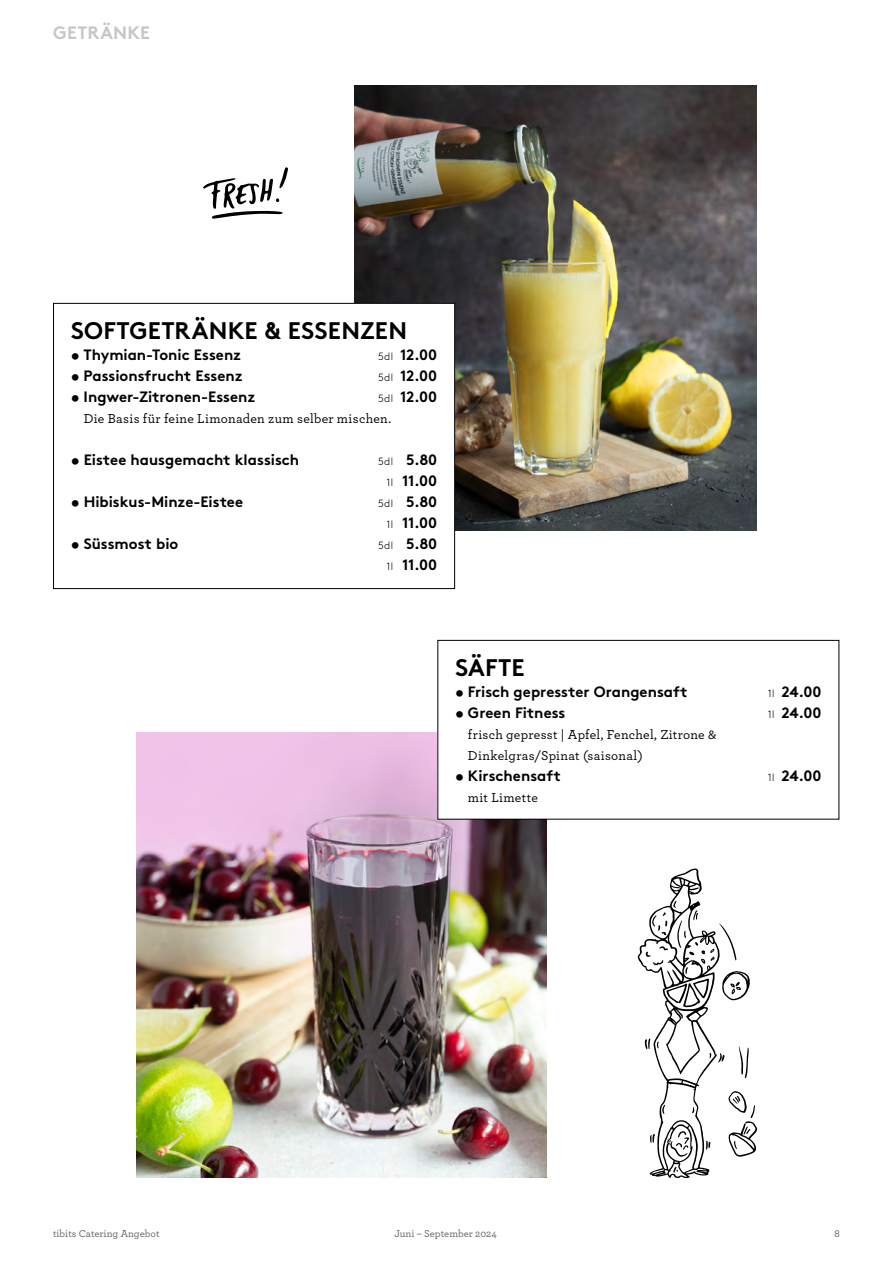
<style>
.page{position:relative;width:893px;height:1263px;background:#fff}
.page>*{position:absolute;margin:0;border:0;box-sizing:border-box;transform-origin:0 0}
.t1{font:700 24px "Brown Std";letter-spacing:.01em;color:#000}
.t2{font:700 18px "Brown Std";letter-spacing:.01em;color:#c6c6c6}
.t3{font:700 15px/21px "Brown Std";color:#000;text-align:center}
.t4{font:500 13.5px/21px "Archer";letter-spacing:.02em;color:#000}
.t5{font:500 10.5px "Archer";color:#646363}
.s1{font-weight:300;font-size:10.5px}
</style>
<div class="page">
<img style="left:355px;top:85px;width:401px;height:445px">
<svg style="left:638px;top:868px;width:119px;height:310px"></svg>
<img style="left:136px;top:732px;width:410px;height:446px">
<div style="left:438px;top:640px;width:401px;height:179px;background:#fff"></div>
<div style="left:437px;top:640px;width:402px;height:179px;border:1px solid #000"></div>
<div style="left:54px;top:303px;width:401px;height:286px;background:#fff"></div>
<div style="left:53px;top:303px;width:402px;height:286px;border:1px solid #000"></div>
<svg style="left:203px;top:167px;width:85px;height:52px"></svg>
<p class="t2" style="left:53px;top:22px;width:98px">GETRÄNKE</p>
<h1 class="t1" style="left:71px;top:316px;width:338px">SOFTGETRÄNKE &amp; ESSENZEN</h1>
<p class="t3" style="left:71px;top:344px;width:172px">• Thymian-Tonic Essenz</p>
<p class="t3" style="left:378px;top:344px;width:61px"><span class="s1">5dl</span> 12.00</p>
<p class="t3" style="left:71px;top:365px;width:173px">• Passionsfrucht Essenz</p>
<p class="t3" style="left:378px;top:365px;width:61px"><span class="s1">5dl</span> 12.00</p>
<p class="t3" style="left:71px;top:386px;width:186px">• Ingwer-Zitronen-Essenz</p>
<p class="t3" style="left:378px;top:386px;width:61px"><span class="s1">5dl</span> 12.00</p>
<p class="t4" style="left:84px;top:407px;width:309px">Die Basis für feine Limonaden zum selber mischen.</p>
<p class="t3" style="left:71px;top:449px;width:230px">• Eistee hausgemacht klassisch</p>
<p class="t3" style="left:378px;top:449px;width:61px"><span class="s1">5dl</span> 5.80<br><span class="s1">1l</span> 11.00</p>
<p class="t3" style="left:71px;top:491px;width:174px">• Hibiskus-Minze-Eistee</p>
<p class="t3" style="left:378px;top:491px;width:61px"><span class="s1">5dl</span> 5.80<br><span class="s1">1l</span> 11.00</p>
<p class="t3" style="left:71px;top:533px;width:109px">• Süssmost bio</p>
<p class="t3" style="left:378px;top:533px;width:61px"><span class="s1">5dl</span> 5.80<br><span class="s1">1l</span> 11.00</p>
<h1 class="t1" style="left:455px;top:653px;width:71px">SÄFTE</h1>
<p class="t3" style="left:455px;top:681px;width:234px">• Frisch gepresster Orangensaft</p>
<p class="t3" style="left:768px;top:681px;width:55px"><span class="s1">1l</span> 24.00</p>
<p class="t3" style="left:455px;top:702px;width:112px">• Green Fitness</p>
<p class="t3" style="left:768px;top:702px;width:55px"><span class="s1">1l</span> 24.00</p>
<p class="t4" style="left:468px;top:723px;width:250px">frisch gepresst | Apfel, Fenchel, Zitrone &amp;<br>Dinkelgras/Spinat (saisonal)</p>
<p class="t3" style="left:455px;top:765px;width:107px">• Kirschensaft</p>
<p class="t3" style="left:768px;top:765px;width:55px"><span class="s1">1l</span> 24.00</p>
<p class="t4" style="left:468px;top:786px;width:72px">mit Limette</p>
<p class="t5" style="left:53px;top:1226px;width:108px">tibits Catering Angebot</p>
<p class="t5" style="left:394px;top:1226px;width:104px">Juni – September 2024</p>
<p class="t5" style="left:834px;top:1226px;width:7px">8</p>
</div>
